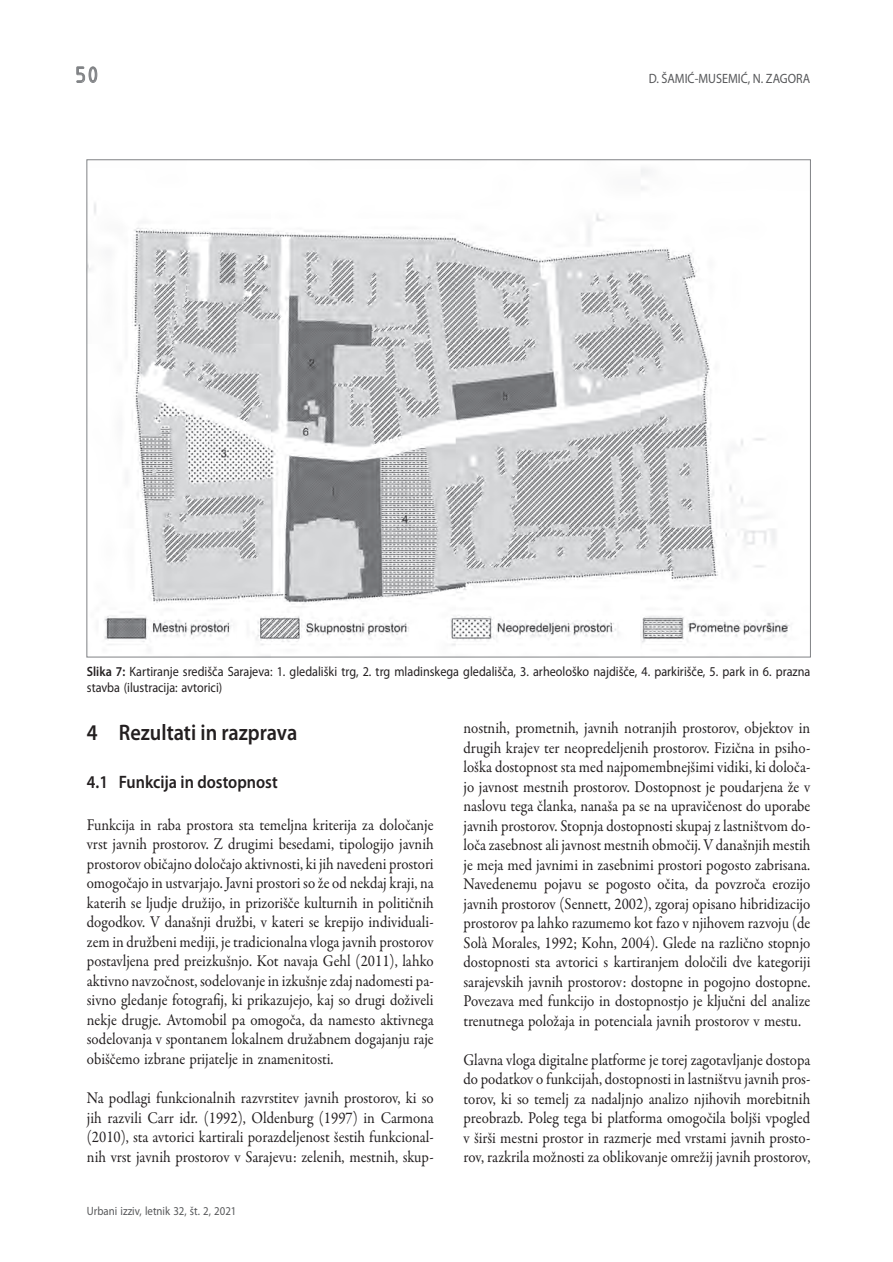
<style>
.page{position:relative;width:893px;height:1262px;background:#fff}
.page>*{position:absolute;margin:0;border:0;box-sizing:border-box;transform-origin:0 0}
.t1{font:24px "ISOCTEUR";color:#808285}
.t2{font:600 22.5px "Myriad Pro";color:#231f20;scale:.9 1}
.t3{font:600 18px "Myriad Pro";color:#231f20;scale:.9 1}
.t4{font:16.5px/19.5px "Garamond Premr Pro";color:#231f20;text-align:justify;scale:.9 1}
.t5{font:13.5px/16.5px "Myriad Pro";color:#231f20;scale:.9 1}
.t6{font:13.5px "Myriad Pro";color:#57585a;scale:.9 1}
.t7{font:12px "Myriad Pro";color:#57585a;scale:.9 1}
.s1{font-weight:600}
</style>
<div class="page">
<svg style="left:76px;top:66px;width:22px;height:17px"></svg>
<img style="left:88px;top:168px;width:702px;height:478px">
<h1 class="t1" style="left:72px;top:59px;width:31px">50</h1>
<p class="t6" style="left:648px;top:71px;width:181px">D. ŠAMIĆ-MUSEMIĆ, N. ZAGORA</p>
<p class="t5" style="left:87px;top:663px;width:805px"><span class="s1">Slika 7:</span> Kartiranje središča Sarajeva: 1. gledališki trg, 2. trg mladinskega gledališča, 3. arheološko najdišče, 4. parkirišče, 5. park in 6. prazna stavba (ilustracija: avtorici)</p>
<h2 class="t2" style="left:87px;top:718px;width:235px">4 Rezultati in razprava</h2>
<p class="t3" style="left:87px;top:770px;width:213px">4.1 Funkcija in dostopnost</p>
<p class="t4" style="left:87px;top:815px;width:387px">Funkcija in raba prostora sta temeljna kriterija za določanje vrst javnih prostorov. Z drugimi besedami, tipologijo javnih prostorov običajno določajo aktivnosti, ki jih navedeni prostori omogočajo in ustvarjajo. Javni prostori so že od nekdaj kraji, na katerih se ljudje družijo, in prizorišče kulturnih in političnih dogodkov. V današnji družbi, v kateri se krepijo individuali&shy;zem in družbeni mediji, je tradicionalna vloga javnih prostorov postavljena pred preizkušnjo. Kot navaja Gehl (2011), lahko aktivno navzočnost, sodelovanje in izkušnje zdaj nadomesti pa&shy;sivno gledanje fotografij, ki prikazujejo, kaj so drugi doživeli nekje drugje. Avtomobil pa omogoča, da namesto aktivnega sodelovanja v spontanem lokalnem družabnem dogajanju raje obiščemo izbrane prijatelje in znamenitosti.</p>
<p class="t4" style="left:87px;top:1088px;width:387px">Na podlagi funkcionalnih razvrstitev javnih prostorov, ki so jih razvili Carr idr. (1992), Oldenburg (1997) in Carmona (2010), sta avtorici kartirali porazdeljenost šestih funkcional&shy;nih vrst javnih prostorov v Sarajevu: zelenih, mestnih, skup-</p>
<p class="t7" style="left:87px;top:1204px;width:168px">Urbani izziv, letnik 32, št. 2, 2021</p>
<p class="t4" style="left:463px;top:718px;width:387px">nostnih, prometnih, javnih notranjih prostorov, objektov in drugih krajev ter neopredeljenih prostorov. Fizična in psiho&shy;loška dostopnost sta med najpomembnejšimi vidiki, ki določa&shy;jo javnost mestnih prostorov. Dostopnost je poudarjena že v naslovu tega članka, nanaša pa se na upravičenost do uporabe javnih prostorov. Stopnja dostopnosti skupaj z lastništvom do&shy;loča zasebnost ali javnost mestnih območij. V današnjih mestih je meja med javnimi in zasebnimi prostori pogosto zabrisana.<br>Navedenemu pojavu se pogosto očita, da povzroča erozijo javnih prostorov (Sennett, 2002), zgoraj opisano hibridizacijo prostorov pa lahko razumemo kot fazo v njihovem razvoju (de Solà Morales, 1992; Kohn, 2004). Glede na različno stopnjo dostopnosti sta avtorici s kartiranjem določili dve kategoriji sarajevskih javnih prostorov: dostopne in pogojno dostopne.<br>Povezava med funkcijo in dostopnostjo je ključni del analize trenutnega položaja in potenciala javnih prostorov v mestu.</p>
<p class="t4" style="left:463px;top:1050px;width:387px">Glavna vloga digitalne platforme je torej zagotavljanje dostopa do podatkov o funkcijah, dostopnosti in lastništvu javnih pros&shy;torov, ki so temelj za nadaljnjo analizo njihovih morebitnih preobrazb. Poleg tega bi platforma omogočila boljši vpogled v širši mestni prostor in razmerje med vrstami javnih prosto&shy;rov, razkrila možnosti za oblikovanje omrežij javnih prostorov,</p>
</div>
